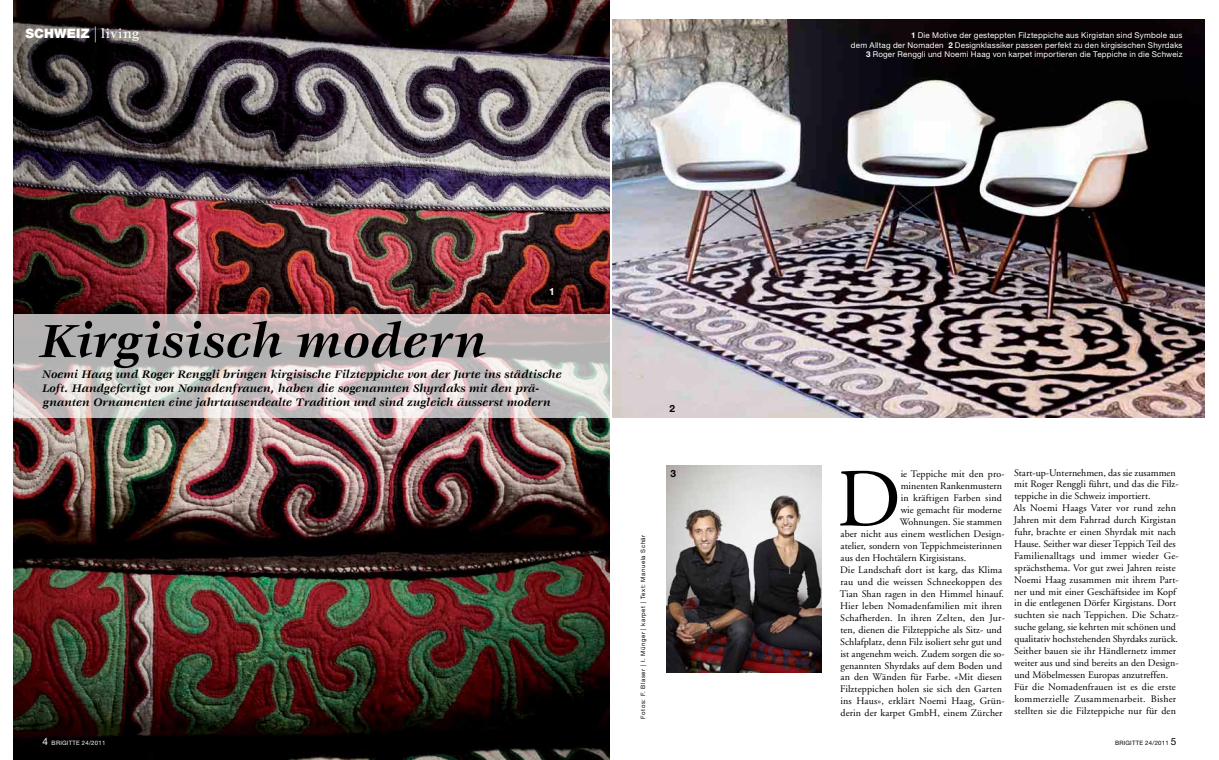
<style>
.page{position:relative;width:1219px;height:760px;background:#fff}
.page>*{position:absolute;margin:0;border:0;box-sizing:border-box;transform-origin:0 0}
.t1{font:82.3px "Adobe Garamond";color:#000}
.t2{font:italic 700 51px "Veljovic LT";letter-spacing:.025em;color:#000}
.t3{font:900 13px "Helvetica Neue LT Std";letter-spacing:.01em;color:#fff}
.t4{font:italic 700 12px/14px "Veljovic LT";letter-spacing:.015em;color:#000}
.t5{font:10px/11.9px "Adobe Garamond";letter-spacing:.005em;color:#000}
.t6{font:700 10px "Helvetica Neue LT Std";color:#000}
.t7{font:700 10px "Helvetica Neue LT Std";color:#fff}
.t8{font:8px/9.5px "Helvetica Neue LT Std";letter-spacing:.025em;color:#fff;text-align:right}
.t9{font:6px "Helvetica Neue LT Std";letter-spacing:.09em;color:#000}
.t10{font:6px "Helvetica Neue LT Std";letter-spacing:.04em;color:#fff}
.t11{font:6px "Helvetica Neue LT Std";letter-spacing:.04em;color:#000}
.s1{font-weight:100;font-size:16px}
.s2{font-family:"Veljovic LT";font-weight:500;font-size:14px}
.s3{font-weight:700}
.s4{font-size:9.9px}
.s5{font-size:10px}
</style>
<div class="page">
<img style="left:14px;top:0;width:595px;height:760px">
<svg style="left:14px;top:314px;width:595px;height:103px;background:#c9c2c2"></svg>
<img style="left:612px;top:20px;width:592px;height:397px">
<img style="left:666px;top:465px;width:155px;height:207px">
<h3 class="t3" style="left:26px;top:26px;width:115px">SCHWEIZ <span class="s1">|</span> <span class="s2">living</span></h3>
<p class="t7" style="left:549px;top:285px;width:7px">1</p>
<h2 class="t2" style="left:39px;top:314px;width:448px">Kirgisisch modern</h2>
<p class="t4" style="left:42px;top:367px;width:521px">Noemi Haag und Roger Renggli bringen kirgisische Filzteppiche von der Jurte ins städtische<br>Loft. Handgefertigt von Nomadenfrauen, haben die sogenannten Shyrdaks mit den prä&shy;gnanten Ornamenten eine jahrtausendealte Tradition und sind zugleich äusserst modern</p>
<p class="t9" style="left:639px;top:718px;width:185px;rotate:-90deg">Fotos: F. Blaser | I. Münger | karpet | Text: Manuela Schär</p>
<p class="t6" style="left:669px;top:402px;width:7px">2</p>
<p class="t6" style="left:670px;top:467px;width:7px">3</p>
<p class="t8" style="left:851px;top:31px;width:333px"><span class="s3">1</span> Die Motive der gesteppten Filzteppiche aus Kirgistan sind Symbole aus<br>dem Alltag der Nomaden <span class="s3">2</span> Designklassiker passen perfekt zu den kirgisischen Shyrdaks<br><span class="s3">3</span> Roger Renggli und Noemi Haag von karpet importieren die Teppiche in die Schweiz</p>
<h1 class="t1" style="left:837px;top:455px;width:66px">D</h1>
<p class="t5" style="left:901px;top:468px;width:106px"><span class="s4">ie</span> Teppiche mit den pro-</p>
<p class="t5" style="left:901px;top:480px;width:103px">minenten Rankenmustern</p>
<p class="t5" style="left:901px;top:492px;width:103px">in kräftigen Farben sind</p>
<p class="t5" style="left:901px;top:504px;width:103px">wie gemacht für moderne</p>
<p class="t5" style="left:900px;top:516px;width:104px">Wohnungen. Sie stammen</p>
<p class="t5" style="left:841px;top:528px;width:166px">aber nicht aus einem westlichen Design-</p>
<p class="t5" style="left:841px;top:540px;width:163px">atelier, sondern von Teppichmeisterinnen</p>
<p class="t5" style="left:841px;top:552px;width:127px">aus den Hochtälern Kirgisistans.</p>
<p class="t5" style="left:840px;top:564px;width:164px">Die Landschaft dort ist karg, das Klima</p>
<p class="t5" style="left:840px;top:576px;width:163px">rau und die weissen Schneekoppen des</p>
<p class="t5" style="left:840px;top:588px;width:166px">Tian Shan ragen in den Himmel hinauf.</p>
<p class="t5" style="left:840px;top:600px;width:163px">Hier leben Nomadenfamilien mit ihren</p>
<p class="t5" style="left:840px;top:612px;width:166px">Schafherden. In ihren Zelten, den Jur-</p>
<p class="t5" style="left:840px;top:624px;width:163px">ten, dienen die Filzteppiche als Sitz- und</p>
<p class="t5" style="left:840px;top:636px;width:163px">Schlafplatz, denn Filz isoliert sehr gut und</p>
<p class="t5" style="left:840px;top:648px;width:166px">ist angenehm weich. Zudem sorgen die so-</p>
<p class="t5" style="left:841px;top:659px;width:163px">genannten Shyrdaks auf dem Boden und</p>
<p class="t5" style="left:841px;top:671px;width:163px">an den Wänden für Farbe. «Mit diesen</p>
<p class="t5" style="left:840px;top:683px;width:163px">Filzteppichen holen sie sich den Garten</p>
<p class="t5" style="left:840px;top:695px;width:166px">ins Haus», erklärt Noemi Haag, Grün-</p>
<p class="t5" style="left:840px;top:707px;width:164px">derin der karpet GmbH, einem Zürcher</p>
<p class="t5" style="left:1013px;top:466px;width:167px">Start-up-Unternehmen, das sie zusammen mit Roger Renggli führt, und das die Filz&shy;teppiche in die Schweiz importiert.<br>Als Noemi Haags Vater vor rund zehn Jahren mit dem Fahrrad durch Kirgistan fuhr, brachte er einen Shyrdak mit nach Hause. Seither war dieser Teppich Teil des Familienalltags und immer wieder Ge&shy;sprächsthema. Vor gut zwei Jahren reiste Noemi Haag zusammen mit ihrem Part&shy;ner und mit einer Geschäftsidee im Kopf in die entlegenen Dörfer Kirgistans. Dort suchten sie nach Teppichen. Die Schatz&shy;suche gelang, sie kehrten mit schönen und qualitativ hochstehenden Shyrdaks zurück.<br>Seither bauen sie ihr Händlernetz immer weiter aus und sind bereits an den Design&shy;und Möbelmessen Europas anzutreffen.<br>Für die Nomadenfrauen ist es die erste kommerzielle Zusammenarbeit. Bisher stellten sie die Filzteppiche nur für den</p>
<p class="t10" style="left:43px;top:739px;width:64px"><span class="s5">4</span> BRIGITTE 24/2011</p>
<p class="t11" style="left:1115px;top:739px;width:63px">BRIGITTE 24/2011 <span class="s5">5</span></p>
</div>
